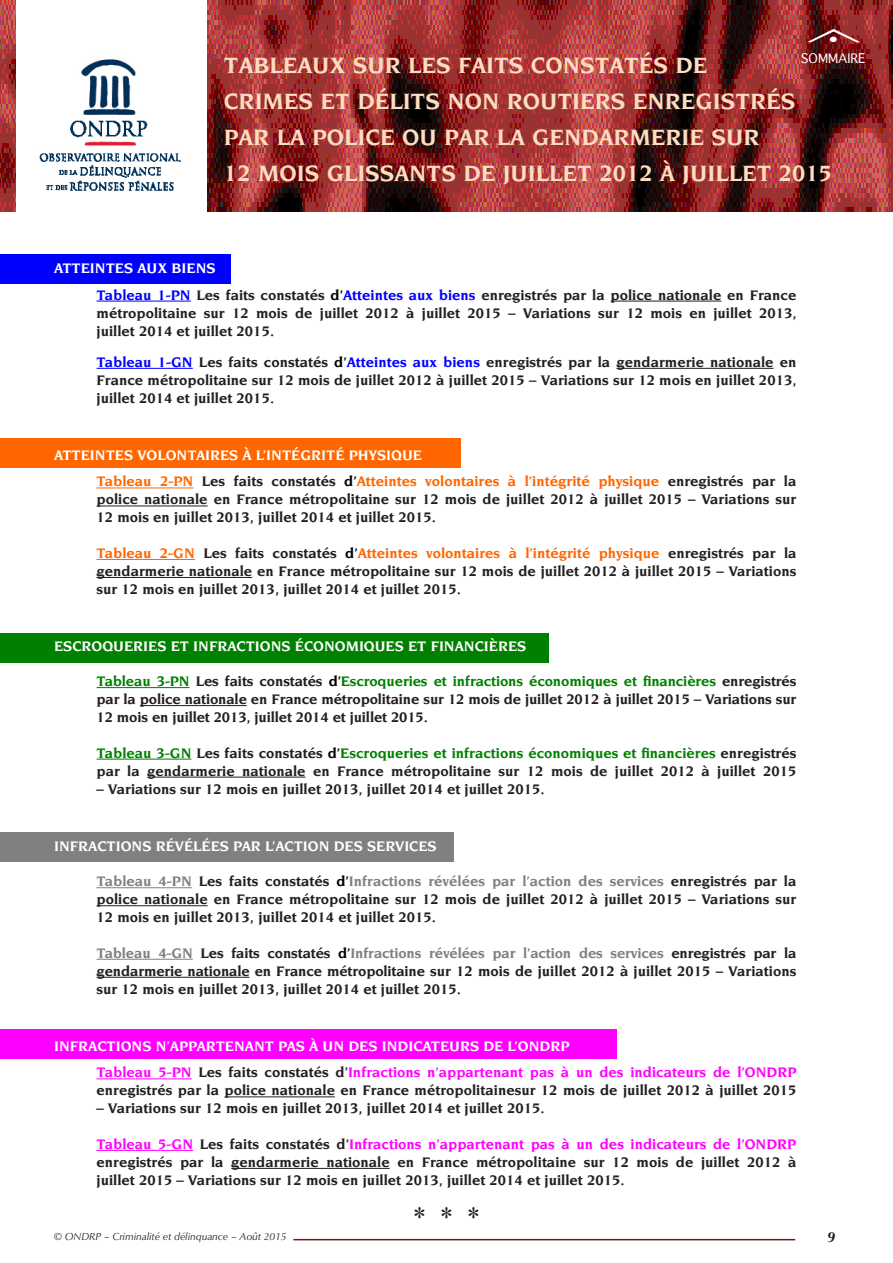
<style>
.page{position:relative;width:893px;height:1263px;background:#fff}
.page>*{position:absolute;margin:0;border:0;box-sizing:border-box;transform-origin:0 0}
.Heading_1{font:27px "Times New Roman";color:#231f20}
.Titre_1{font:700 24px/36px "Novarese";color:#fdddbf}
.Heading_1-2{font:700 15px/18px "Novarese";color:#231f20;text-align:justify}
.Heading_1-3{font:700 15px "Novarese";color:#fff}
.t1{font:italic 700 15px "Opus";color:#231f20}
.t2{font:italic 10.5px "Opus";color:#231f20}
.s1{color:#00f}
.s2{color:#000}
.s3{color:#f60}
.s4{color:#008000}
.s5{color:#808080}
.s6{color:#f0f}
</style>
<div class="page">
<hr style="left:293px;top:1239px;width:502px;height:1px;background:#7a1113">
<img style="left:0;top:0;width:893px;height:211px">
<div style="left:0;top:633px;width:549px;height:30px;background:#008000"></div>
<div style="left:0;top:832px;width:453px;height:29px;background:#808080"></div>
<div style="left:0;top:1029px;width:617px;height:30px;background:#f0f"></div>
<div style="left:0;top:438px;width:461px;height:30px;background:#f60"></div>
<div style="left:0;top:254px;width:230px;height:29px;background:#00f"></div>
<hr style="left:97px;top:301px;width:94px;height:1px;background:#00f">
<hr style="left:611px;top:301px;width:110px;height:1px;background:#231f20">
<hr style="left:97px;top:368px;width:96px;height:1px;background:#00f">
<hr style="left:616px;top:368px;width:158px;height:1px;background:#231f20">
<hr style="left:97px;top:488px;width:96px;height:1px;background:#f60">
<hr style="left:97px;top:506px;width:111px;height:1px;background:#231f20">
<hr style="left:97px;top:559px;width:98px;height:1px;background:#f60">
<hr style="left:97px;top:577px;width:155px;height:1px;background:#231f20">
<hr style="left:97px;top:687px;width:92px;height:1px;background:#008000">
<hr style="left:140px;top:705px;width:107px;height:1px;background:#231f20">
<hr style="left:97px;top:759px;width:94px;height:1px;background:#008000">
<hr style="left:147px;top:777px;width:159px;height:1px;background:#231f20">
<hr style="left:97px;top:887px;width:95px;height:1px;background:#808080">
<hr style="left:97px;top:905px;width:111px;height:1px;background:#231f20">
<hr style="left:97px;top:959px;width:96px;height:1px;background:#808080">
<hr style="left:97px;top:977px;width:153px;height:1px;background:#231f20">
<hr style="left:97px;top:1078px;width:95px;height:1px;background:#f0f">
<hr style="left:224px;top:1096px;width:111px;height:1px;background:#231f20">
<hr style="left:97px;top:1150px;width:96px;height:1px;background:#f0f">
<hr style="left:231px;top:1168px;width:159px;height:1px;background:#231f20">
<div style="left:17px;top:0;width:190px;height:214px;background:#fff"></div>
<img style="left:39px;top:59px;width:142px;height:132px">
<svg style="left:801px;top:53px;width:64px;height:10px"></svg>
<svg style="left:807px;top:29px;width:54px;height:13px"></svg>
<p class="Titre_1" style="left:224px;top:47px;width:610px">TABLEAUX SUR LES FAITS CONSTATÉS DE<br>CRIMES ET DÉLITS NON ROUTIERS ENREGISTRÉS PAR LA POLICE OU PAR LA GENDARMERIE SUR<br>12 MOIS GLISSANTS DE JUILLET 2012 À JUILLET 2015</p>
<p class="Heading_1-3" style="left:54px;top:260px;width:163px">ATTEINTES AUX BIENS</p>
<p class="Heading_1-2" style="left:97px;top:285px;width:701px"><span class="s1">Tableau 1-PN</span> Les faits constatés <span class="s2">d’</span><span class="s1">Atteintes aux biens</span> enregistrés par la police nationale en France métropolitaine sur 12 mois de juillet 2012 à juillet 2015 – Variations sur 12 mois en juillet 2013, juillet 2014 et juillet 2015.</p>
<p class="Heading_1-2" style="left:97px;top:353px;width:701px"><span class="s1">Tableau 1-GN</span> Les faits constatés <span class="s2">d’</span><span class="s1">Atteintes aux biens</span> enregistrés par la gendarmerie nationale en France métropolitaine sur 12 mois de juillet 2012 à juillet 2015 – Variations sur 12 mois en juillet 2013, juillet 2014 et juillet 2015.</p>
<p class="Heading_1-3" style="left:54px;top:447px;width:370px">ATTEINTES VOLONTAIRES À L’INTÉGRITÉ PHYSIQUE</p>
<p class="Heading_1-2" style="left:97px;top:472px;width:701px"><span class="s3">Tableau 2-PN</span> Les faits constatés <span class="s2">d’</span><span class="s3">Atteintes volontaires à l’intégrité physique</span> enregistrés par la police nationale en France métropolitaine sur 12 mois de juillet 2012 à juillet 2015 – Variations sur 12 mois en juillet 2013, juillet 2014 et juillet 2015.</p>
<p class="Heading_1-2" style="left:97px;top:544px;width:701px"><span class="s3">Tableau 2-GN</span> Les faits constatés <span class="s2">d’</span><span class="s3">Atteintes volontaires à l’intégrité physique</span> enregistrés par la gendarmerie nationale en France métropolitaine sur 12 mois de juillet 2012 à juillet 2015 – Variations sur 12 mois en juillet 2013, juillet 2014 et juillet 2015.</p>
<p class="Heading_1-3" style="left:54px;top:638px;width:474px">ESCROQUERIES ET INFRACTIONS ÉCONOMIQUES ET FINANCIÈRES</p>
<p class="Heading_1-2" style="left:97px;top:672px;width:701px"><span class="s4">Tableau 3-PN</span> Les faits constatés <span class="s2">d’</span><span class="s4">Escroqueries et infractions économiques et financières</span> enregistrés par la police nationale en France métropolitaine sur 12 mois de juillet 2012 à juillet 2015 – Variations sur 12 mois en juillet 2013, juillet 2014 et juillet 2015.</p>
<p class="Heading_1-2" style="left:97px;top:743px;width:701px"><span class="s4">Tableau 3-GN</span> Les faits constatés <span class="s2">d’</span><span class="s4">Escroqueries et infractions économiques et financières</span> enregistrés par la gendarmerie nationale en France métropolitaine sur 12 mois de juillet 2012 à juillet 2015</p>
<p class="Heading_1-2" style="left:97px;top:779px;width:450px">– Variations sur 12 mois en juillet 2013, juillet 2014 et juillet 2015.</p>
<p class="Heading_1-3" style="left:54px;top:837px;width:384px">INFRACTIONS RÉVÉLÉES PAR L’ACTION DES SERVICES</p>
<p class="Heading_1-2" style="left:97px;top:872px;width:701px"><span class="s5">Tableau 4-PN</span> Les faits constatés <span class="s2">d’</span><span class="s5">Infractions révélées par l’action des services</span> enregistrés par la police nationale en France métropolitaine sur 12 mois de juillet 2012 à juillet 2015 – Variations sur 12 mois en juillet 2013, juillet 2014 et juillet 2015.</p>
<p class="Heading_1-2" style="left:97px;top:944px;width:701px"><span class="s5">Tableau 4-GN</span> Les faits constatés <span class="s2">d’</span><span class="s5">Infractions révélées par l’action des services</span> enregistrés par la gendarmerie nationale en France métropolitaine sur 12 mois de juillet 2012 à juillet 2015 – Variations sur 12 mois en juillet 2013, juillet 2014 et juillet 2015.</p>
<p class="Heading_1-3" style="left:54px;top:1037px;width:517px">INFRACTIONS N’APPARTENANT PAS À UN DES INDICATEURS DE L’ONDRP</p>
<p class="Heading_1-2" style="left:97px;top:1063px;width:701px"><span class="s6">Tableau 5-PN</span> Les faits constatés d’<span class="s6">Infractions n’appartenant pas à un des indicateurs de l’ONDRP </span>enregistrés par la police nationale en France métropolitainesur 12 mois de juillet 2012 à juillet 2015</p>
<p class="Heading_1-2" style="left:97px;top:1099px;width:450px">– Variations sur 12 mois en juillet 2013, juillet 2014 et juillet 2015.</p>
<p class="Heading_1-2" style="left:97px;top:1135px;width:701px"><span class="s6">Tableau 5-GN</span> Les faits constatés d’<span class="s6">Infractions n’appartenant pas à un des indicateurs de l’ONDRP </span>enregistrés par la gendarmerie nationale en France métropolitaine sur 12 mois de juillet 2012 à juillet 2015 – Variations sur 12 mois en juillet 2013, juillet 2014 et juillet 2015.</p>
<p class="Heading_1" style="left:413px;top:1198px;width:69px">* * *</p>
<p class="t2" style="left:54px;top:1231px;width:234px">© ONDRP – Criminalité et délinquance – Août 2015</p>
<p class="t1" style="left:827px;top:1228px;width:10px">9</p>
</div>
